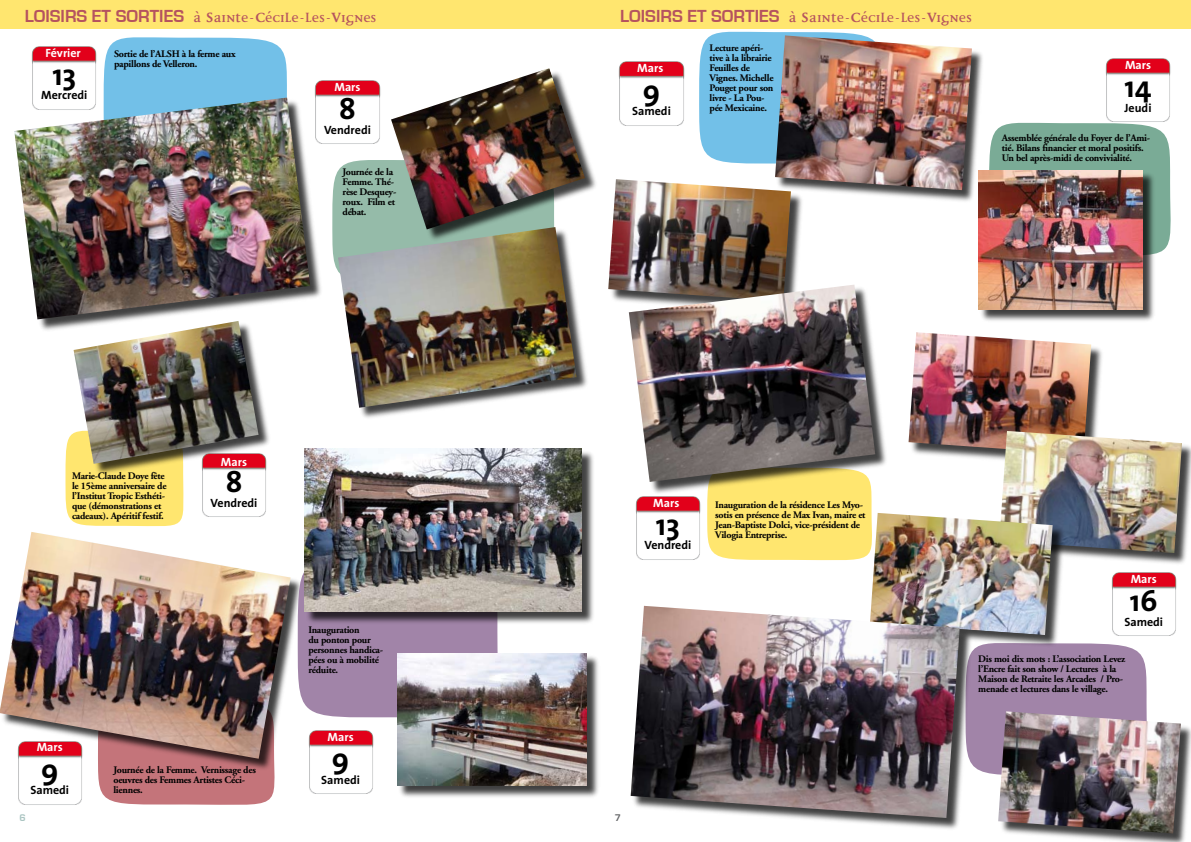
<style>
.page{position:relative;width:1191px;height:842px;background:#fff}
.page>*{position:absolute;margin:0;border:0;box-sizing:border-box;transform-origin:0 0}
.t1{font:700 30px "The Sans";color:#000}
.t2{font:700 18px "Disturbance";color:#b5535f}
.t3{font:700 12px "The Sans";color:#000}
.t4{font:700 12px "The Sans";color:#fff}
.t5{font:700 10px/10px "Adobe Garamond";letter-spacing:-.025em;color:#000}
.s1{font-family:"Eurostile"}
.s2{font-size:24px}
</style>
<div class="page">
<svg style="left:98px;top:772px;width:177px;height:33px;background:#c77c81"></svg>
<img style="left:18px;top:772px;width:64px;height:33px">
<div style="left:0;top:533px;width:304px;height:239px;background:#000;opacity:.75"></div>
<img style="left:0;top:532px;width:292px;height:227px">
<svg style="left:63px;top:433px;width:128px;height:101px"></svg>
<div style="left:74px;top:322px;width:197px;height:155px;background:#000;opacity:.75"></div>
<img style="left:74px;top:332px;width:184px;height:132px">
<img style="left:200px;top:452px;width:68px;height:65px">
<div style="left:15px;top:98px;width:308px;height:234px;background:#000;opacity:.75"></div>
<img style="left:15px;top:294px;width:295px;height:25px">
<svg style="left:293px;top:550px;width:205px;height:180px"></svg>
<img style="left:307px;top:729px;width:67px;height:65px">
<div style="left:306px;top:449px;width:289px;height:175px;background:#000;opacity:.75"></div>
<img style="left:305px;top:448px;width:277px;height:164px">
<div style="left:339px;top:228px;width:250px;height:193px;background:#000;opacity:.75"></div>
<img style="left:339px;top:294px;width:237px;height:114px">
<div style="left:398px;top:654px;width:202px;height:145px;background:#000;opacity:.75"></div>
<img style="left:397px;top:653px;width:190px;height:132px">
<div style="left:973px;top:643px;width:174px;height:132px;background:#a184a8"></div>
<img style="left:1111px;top:572px;width:66px;height:64px">
<div style="left:707px;top:495px;width:165px;height:66px;background:#ffe66f"></div>
<img style="left:635px;top:496px;width:66px;height:64px">
<img style="left:0;top:0;width:1191px;height:294px">
<div style="left:979px;top:171px;width:177px;height:151px;background:#000;opacity:.75"></div>
<img style="left:978px;top:170px;width:164px;height:139px">
<div style="left:609px;top:180px;width:195px;height:134px;background:#000;opacity:.75"></div>
<img style="left:608px;top:179px;width:183px;height:122px">
<div style="left:629px;top:285px;width:259px;height:210px;background:#000;opacity:.75"></div>
<img style="left:629px;top:285px;width:246px;height:197px">
<div style="left:909px;top:333px;width:195px;height:134px;background:#000;opacity:.75"></div>
<img style="left:908px;top:332px;width:183px;height:122px">
<div style="left:1000px;top:432px;width:191px;height:134px;background:#000;opacity:.75"></div>
<img style="left:999px;top:431px;width:183px;height:122px">
<div style="left:871px;top:514px;width:195px;height:134px;background:#000;opacity:.75"></div>
<img style="left:870px;top:513px;width:182px;height:122px">
<div style="left:631px;top:607px;width:342px;height:224px;background:#000;opacity:.75"></div>
<img style="left:630px;top:606px;width:329px;height:212px">
<div style="left:999px;top:712px;width:192px;height:130px;background:#000;opacity:.75"></div>
<img style="left:998px;top:711px;width:182px;height:122px">
<h2 class="t2" style="left:25px;top:9px;width:353px"><span class="s1">LOISIRS ET SORTIES</span> à <span class="s2">S</span>ainte-<span class="s2">C</span>écile-les-<span class="s2">V</span>ignes</h2>
<p class="t4" style="left:46px;top:43px;width:37px">Février</p>
<h1 class="t1" style="left:52px;top:50px;width:26px">13</h1>
<p class="t3" style="left:41px;top:85px;width:48px">Mercredi</p>
<p class="t5" style="left:114px;top:49px;width:123px">Sortie de l’ALSH à la ferme aux papillons de Velleron.</p>
<p class="t4" style="left:334px;top:76px;width:28px">Mars</p>
<h1 class="t1" style="left:339px;top:84px;width:18px">8</h1>
<p class="t3" style="left:324px;top:119px;width:48px">Vendredi</p>
<p class="t5" style="left:342px;top:167px;width:55px">Journée de la<br>Femme. Thé&shy;rèse Desquey&shy;roux. Film et débat.</p>
<p class="t4" style="left:221px;top:452px;width:28px">Mars</p>
<p class="t5" style="left:72px;top:471px;width:96px">Marie-Claude Doye fête le 15ème anniversaire de l’Institut Tropic Esthéti&shy;que (démonstrations et cadeaux). Apéritif festif.</p>
<h1 class="t1" style="left:226px;top:457px;width:18px">8</h1>
<p class="t3" style="left:211px;top:493px;width:48px">Vendredi</p>
<p class="t4" style="left:37px;top:737px;width:28px">Mars</p>
<h1 class="t1" style="left:41px;top:745px;width:19px">9</h1>
<p class="t3" style="left:30px;top:780px;width:40px">Samedi</p>
<p class="t5" style="left:113px;top:765px;width:144px">Journée de la Femme. Vernissage des oeuvres des Femmes Artistes Céci&shy;liennes.</p>
<p class="t5" style="left:308px;top:625px;width:76px">Inauguration<br>du ponton pour personnes handica&shy;pées ou à mobilité réduite.</p>
<p class="t4" style="left:327px;top:727px;width:28px">Mars</p>
<h1 class="t1" style="left:332px;top:734px;width:19px">9</h1>
<p class="t3" style="left:321px;top:770px;width:40px">Samedi</p>
<h2 class="t2" style="left:620px;top:9px;width:353px"><span class="s1">LOISIRS ET SORTIES</span> à <span class="s2">S</span>ainte-<span class="s2">C</span>écile-les-<span class="s2">V</span>ignes</h2>
<p class="t4" style="left:637px;top:58px;width:28px">Mars</p>
<h1 class="t1" style="left:643px;top:65px;width:19px">9</h1>
<p class="t3" style="left:632px;top:101px;width:40px">Samedi</p>
<p class="t5" style="left:709px;top:44px;width:66px">Lecture apéri&shy;tive à la librairie<br>Feuilles de<br>Vignes. Michelle<br>Pouget pour son livre - La Pou&shy;pée Mexicaine.</p>
<p class="t4" style="left:1125px;top:54px;width:28px">Mars</p>
<h1 class="t1" style="left:1124px;top:62px;width:28px">14</h1>
<p class="t3" style="left:1124px;top:98px;width:28px">Jeudi</p>
<p class="t5" style="left:1001px;top:133px;width:150px">Assemblée générale du Foyer de l’Ami&shy;tié. Bilans financier et moral positifs.<br>Un bel après-midi de convivialité.</p>
<p class="t4" style="left:653px;top:493px;width:28px">Mars</p>
<p class="t5" style="left:715px;top:500px;width:152px">Inauguration de la résidence Les Myo&shy;sotis en présence de Max Ivan, maire et<br>Jean-Baptiste Dolci, vice-président de</p>
<h1 class="t1" style="left:656px;top:499px;width:25px">13</h1>
<p class="t5" style="left:715px;top:530px;width:74px">Vilogia Entreprise.</p>
<p class="t3" style="left:644px;top:535px;width:48px">Vendredi</p>
<p class="t4" style="left:1130px;top:568px;width:28px">Mars</p>
<h1 class="t1" style="left:1129px;top:576px;width:29px">16</h1>
<p class="t3" style="left:1124px;top:611px;width:40px">Samedi</p>
<p class="t5" style="left:978px;top:654px;width:148px">Dis moi dix mots : L’association Levez l’Encre fait son show / Lectures à la Maison de Retraite les Arcades / Pro&shy;menade et lectures dans le village.</p>
</div>
